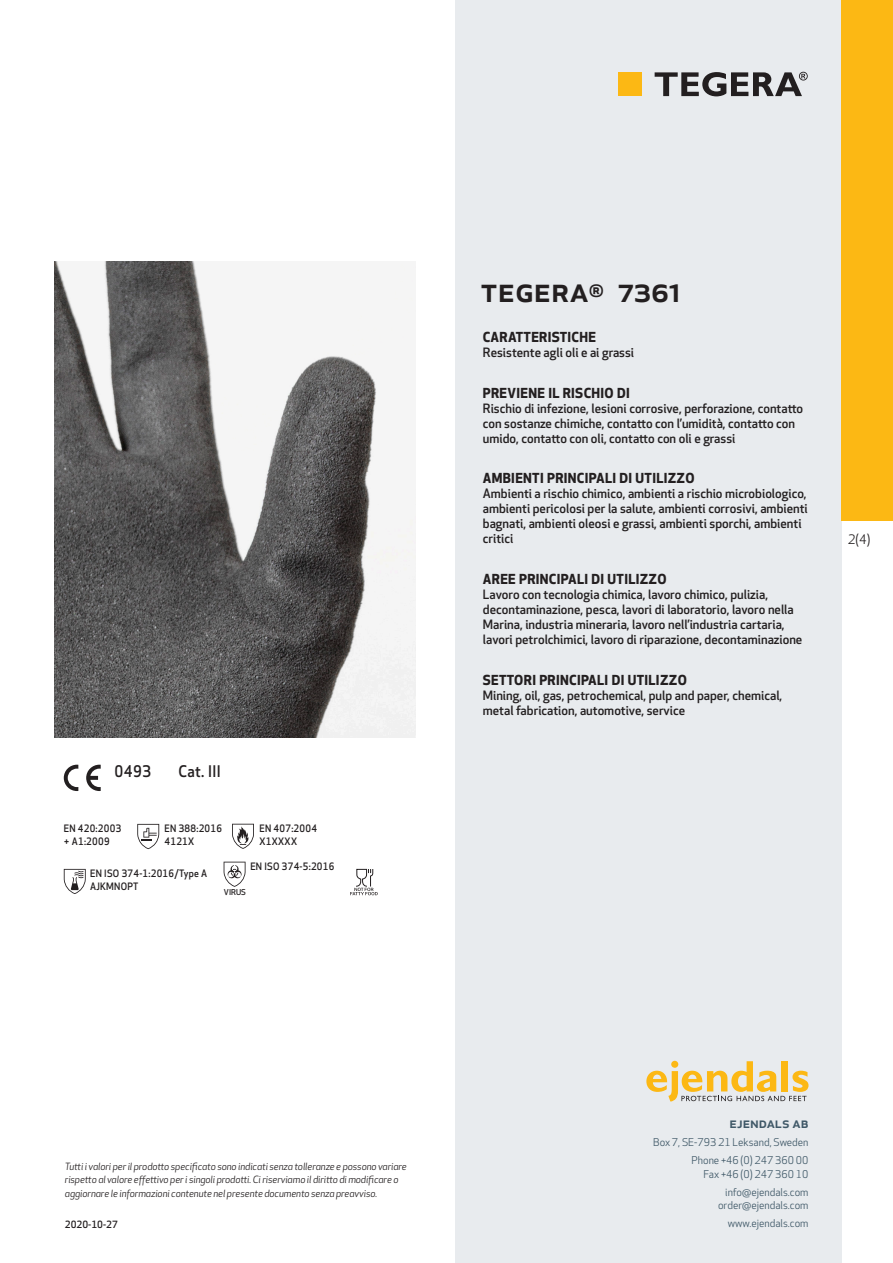
<style>
.page{position:relative;width:893px;height:1263px;background:#fff}
.page>*{position:absolute;margin:0;border:0;box-sizing:border-box;transform-origin:0 0}
.prodname{font:500 34.5px "Apex New";color:#231f20}
.Artikel{font:500 15.6px "Apex New";letter-spacing:.025em;color:#231f20;scale:.95 1}
.t1{font:500 15px "Apex New";color:#405968}
.Funktion_body{font:700 13.5px "Apex New";letter-spacing:.025em;color:#231f20}
.t2{font:12.75px "Apex New";color:#231f20}
.Funktion_body-2{font:500 12.6px/15px "Apex New";color:#231f20}
.t3{font:10.5px/18px "Apex New";color:#405968;text-align:right}
.Artikel-2{font:500 10.05px/13.2px "Apex New";letter-spacing:.025em;color:#231f20;scale:.95 1}
.t4{font:italic 9.75px/13.5px "Apex New";letter-spacing:-.01em;color:#231f20}
.Sidfot_datum{font:500 9.75px "Apex New";color:#231f20}
.Artikel-3{font:500 7.95px "Apex New";color:#231f20}
</style>
<div class="page">
<div style="left:455px;top:0;width:387px;height:1263px;background:#e8ebee"></div>
<svg style="left:646px;top:1061px;width:162px;height:40px"></svg>
<div style="left:842px;top:0;width:51px;height:520px;background:#fcb814"></div>
<div style="left:618px;top:72px;width:24px;height:24px;background:#fcb814"></div>
<svg style="left:655px;top:72px;width:153px;height:24px"></svg>
<svg style="left:86px;top:765px;width:15px;height:26px"></svg>
<svg style="left:64px;top:765px;width:14px;height:26px"></svg>
<svg style="left:137px;top:824px;width:22px;height:25px"></svg>
<svg style="left:232px;top:824px;width:22px;height:25px"></svg>
<svg style="left:64px;top:869px;width:22px;height:25px"></svg>
<svg style="left:224px;top:862px;width:22px;height:25px"></svg>
<svg style="left:350px;top:869px;width:28px;height:26px"></svg>
<img style="left:54px;top:261px;width:361px;height:477px">
<p class="Artikel" style="left:115px;top:761px;width:40px">0493</p>
<p class="Artikel" style="left:178px;top:761px;width:46px">Cat. III</p>
<p class="Artikel-2" style="left:64px;top:821px;width:62px">EN 420:2003 + A1:2009</p>
<p class="Artikel-2" style="left:165px;top:821px;width:62px">EN 388:2016<br>4121X</p>
<p class="Artikel-2" style="left:259px;top:821px;width:62px">EN 407:2004<br>X1XXXX</p>
<p class="Artikel-2" style="left:90px;top:866px;width:125px">EN ISO 374-1:2016/Type A<br>AJKMNOPT</p>
<p class="Artikel-2" style="left:250px;top:859px;width:90px">EN ISO 374-5:2016</p>
<p class="Artikel-3" style="left:224px;top:886px;width:24px">VIRUS</p>
<p class="prodname" style="left:480px;top:266px;width:202px">TEGERA<sup>®</sup> 7361</p>
<p class="Funktion_body" style="left:483px;top:327px;width:115px">CARATTERISTICHE</p>
<p class="Funktion_body-2" style="left:483px;top:345px;width:153px">Resistente agli oli e ai grassi</p>
<p class="Funktion_body" style="left:483px;top:383px;width:149px">PREVIENE IL RISCHIO DI</p>
<p class="Funktion_body-2" style="left:483px;top:400px;width:322px">Rischio di infezione, lesioni corrosive, perforazione, contatto con sostanze chimiche, contatto con l’umidità, contatto con umido, contatto con oli, contatto con oli e grassi</p>
<p class="Funktion_body" style="left:483px;top:468px;width:213px">AMBIENTI PRINCIPALI DI UTILIZZO</p>
<p class="Funktion_body-2" style="left:483px;top:486px;width:326px">Ambienti a rischio chimico, ambienti a rischio microbiologico, ambienti pericolosi per la salute, ambienti corrosivi, ambienti bagnati, ambienti oleosi e grassi, ambienti sporchi, ambienti critici</p>
<p class="Funktion_body" style="left:483px;top:569px;width:185px">AREE PRINCIPALI DI UTILIZZO</p>
<p class="Funktion_body-2" style="left:483px;top:586px;width:321px">Lavoro con tecnologia chimica, lavoro chimico, pulizia, decontaminazione, pesca, lavori di laboratorio, lavoro nella Marina, industria mineraria, lavoro nell’industria cartaria, lavori petrolchimici, lavoro di riparazione, decontaminazione</p>
<p class="Funktion_body" style="left:483px;top:670px;width:205px">SETTORI PRINCIPALI DI UTILIZZO</p>
<p class="Funktion_body-2" style="left:483px;top:687px;width:301px">Mining, oil, gas, petrochemical, pulp and paper, chemical, metal fabrication, automotive, service</p>
<p class="t2" style="left:848px;top:531px;width:24px">2(4)</p>
<p class="t4" style="left:65px;top:1159px;width:343px">Tutti i valori per il prodotto specificato sono indicati senza tolleranze e possono variare rispetto al valore effettivo per i singoli prodotti. Ci riserviamo il diritto di modificare o aggiornare le informazioni contenute nel presente documento senza preavviso.</p>
<p class="Sidfot_datum" style="left:65px;top:1218px;width:54px">2020-10-27</p>
<p class="t1" style="left:729px;top:1113px;width:80px">ejendals ab</p>
<p class="t3" style="left:653px;top:1133px;width:157px">Box 7, SE-793 21 Leksand, Sweden<br>Phone +46 (0) 247 360 00</p>
<p class="t3" style="left:703px;top:1165px;width:107px">Fax +46 (0) 247 360 10 info@ejendals.com</p>
<p class="t3" style="left:718px;top:1196px;width:92px">order@ejendals.com</p>
<p class="t3" style="left:728px;top:1215px;width:82px">www.ejendals.com</p>
</div>
